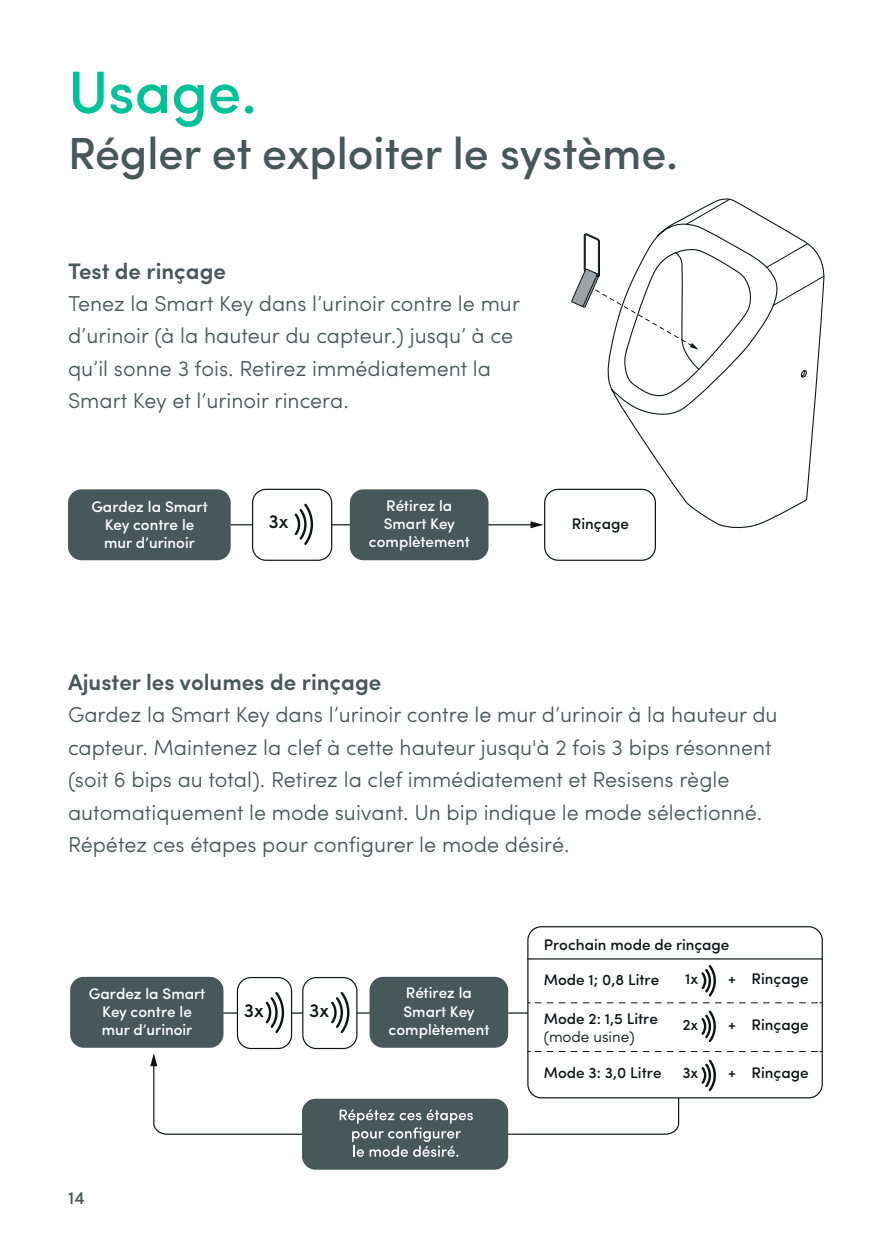
<style>
.page{position:relative;width:893px;height:1259px;background:#fff}
.page>*{position:absolute;margin:0;border:0;box-sizing:border-box;transform-origin:0 0}
.t1{font:500 60px "Sofia Pro";color:#00c298}
.t2{font:500 45px "Sofia Pro";color:#48575a}
.t3{font:600 22.5px "Sofia Pro";color:#48575a}
.t4{font:300 21.6px/32.4px "Sofia Pro";color:#48575a}
.t5{font:500 19.2px "Sofia Pro";color:#0e1316}
.t6{font:500 18px "Sofia Pro";color:#48575a}
.t7{font:500 15.3px/18.3px "Sofia Pro";color:#fff;text-align:center}
.t8{font:500 15.3px "Sofia Pro";color:#0e1316}
.t9{font:300 15.3px "Sofia Pro";color:#0e1316}
</style>
<div class="page">
<svg style="left:606px;top:198px;width:219px;height:331px"></svg>
<svg style="left:571px;top:199px;width:253px;height:150px"></svg>
<svg style="left:153px;top:1012px;width:527px;height:123px"></svg>
<svg style="left:150px;top:1053px;width:7px;height:13px"></svg>
<div style="left:70px;top:977px;width:153px;height:70px;background:#48575a;border-radius:14px"></div>
<div style="left:528px;top:926px;width:294px;height:171px;background:#fff;border-radius:14px"></div>
<div style="left:527px;top:926px;width:296px;height:172px;border:1px solid #0e1316;border-radius:14px"></div>
<hr style="left:528px;top:958px;width:294px;height:1px;background:#0e1316">
<svg style="left:528px;top:962px;width:294px;height:82px"></svg>
<svg style="left:528px;top:1051px;width:294px;height:42px"></svg>
<div style="left:370px;top:977px;width:138px;height:70px;background:#48575a;border-radius:14px"></div>
<div style="left:302px;top:1098px;width:206px;height:71px;background:#48575a;border-radius:14px"></div>
<svg style="left:340px;top:1109px;width:133px;height:47px"></svg>
<div style="left:237px;top:977px;width:55px;height:71px;background:#fff;border-radius:14px"></div>
<div style="left:237px;top:977px;width:55px;height:72px;border:1px solid #0e1316;border-radius:14px"></div>
<svg style="left:265px;top:992px;width:20px;height:42px"></svg>
<div style="left:303px;top:977px;width:54px;height:71px;background:#fff;border-radius:14px"></div>
<div style="left:302px;top:977px;width:55px;height:72px;border:1px solid #0e1316;border-radius:14px"></div>
<svg style="left:331px;top:992px;width:19px;height:42px"></svg>
<hr style="left:231px;top:524px;width:302px;height:1px;background:#0e1316">
<svg style="left:530px;top:521px;width:13px;height:7px"></svg>
<div style="left:68px;top:489px;width:163px;height:71px;background:#48575a;border-radius:14px"></div>
<div style="left:253px;top:489px;width:79px;height:71px;background:#fff;border-radius:14px"></div>
<div style="left:252px;top:489px;width:80px;height:72px;border:1px solid #0e1316;border-radius:14px"></div>
<svg style="left:294px;top:503px;width:20px;height:42px"></svg>
<div style="left:545px;top:489px;width:110px;height:71px;background:#fff;border-radius:14px"></div>
<div style="left:544px;top:489px;width:112px;height:72px;border:1px solid #0e1316;border-radius:14px"></div>
<div style="left:350px;top:489px;width:138px;height:71px;background:#48575a;border-radius:14px"></div>
<h1 class="t1" style="left:68px;top:47px;width:191px">Usage.</h1>
<h2 class="t2" style="left:68px;top:120px;width:612px">Régler et exploiter le système.</h2>
<p class="t3" style="left:68px;top:254px;width:159px">Test de rinçage</p>
<p class="t4" style="left:68px;top:286px;width:454px">Tenez la Smart Key dans l’urinoir contre le mur d’urinoir (à la hauteur du capteur.) jusqu’ à ce qu’il sonne 3 fois. Retirez immédiatement la Smart Key et l’urinoir rincera.</p>
<p class="t7" style="left:91px;top:496px;width:118px">Gardez la Smart<br>Key contre le mur d’urinoir</p>
<p class="t7" style="left:369px;top:495px;width:102px">Rétirez la<br>Smart Key complètement</p>
<p class="t5" style="left:268px;top:507px;width:22px">3x</p>
<p class="t8" style="left:572px;top:512px;width:59px">Rinçage</p>
<p class="t3" style="left:68px;top:665px;width:315px">Ajuster les volumes de rinçage</p>
<p class="t4" style="left:68px;top:697px;width:711px">Gardez la Smart Key dans l’urinoir contre le mur d’urinoir à la hauteur du capteur. Maintenez la clef à cette hauteur jusqu'à 2 fois 3 bips résonnent (soit 6 bips au total). Retirez la clef immédiatement et Resisens règle automatiquement le mode suivant. Un bip indique le mode sélectionné.<br>Répétez ces étapes pour configurer le mode désiré.</p>
<p class="t7" style="left:89px;top:983px;width:118px">Gardez la Smart<br>Key contre le mur d’urinoir</p>
<p class="t5" style="left:244px;top:995px;width:22px">3x</p>
<p class="t5" style="left:309px;top:995px;width:22px">3x</p>
<p class="t6" style="left:68px;top:1184px;width:18px">14</p>
<p class="t7" style="left:389px;top:982px;width:102px">Rétirez la<br>Smart Key complètement</p>
<p class="t8" style="left:544px;top:932px;width:187px">Prochain mode de rinçage</p>
<p class="t8" style="left:544px;top:968px;width:117px">Mode 1; 0,8 Litre</p>
<p class="t8" style="left:685px;top:967px;width:15px">1x</p>
<p class="t8" style="left:728px;top:967px;width:82px">+ Rinçage</p>
<p class="t8" style="left:544px;top:1007px;width:116px">Mode 2: 1,5 Litre</p>
<p class="t9" style="left:544px;top:1025px;width:93px">(mode usine)</p>
<p class="t8" style="left:682px;top:1012px;width:17px">2x</p>
<p class="t8" style="left:728px;top:1012px;width:82px">+ Rinçage</p>
<p class="t8" style="left:544px;top:1060px;width:119px">Mode 3: 3,0 Litre</p>
<p class="t8" style="left:682px;top:1061px;width:18px">3x</p>
<p class="t8" style="left:728px;top:1061px;width:82px">+ Rinçage</p>
</div>
